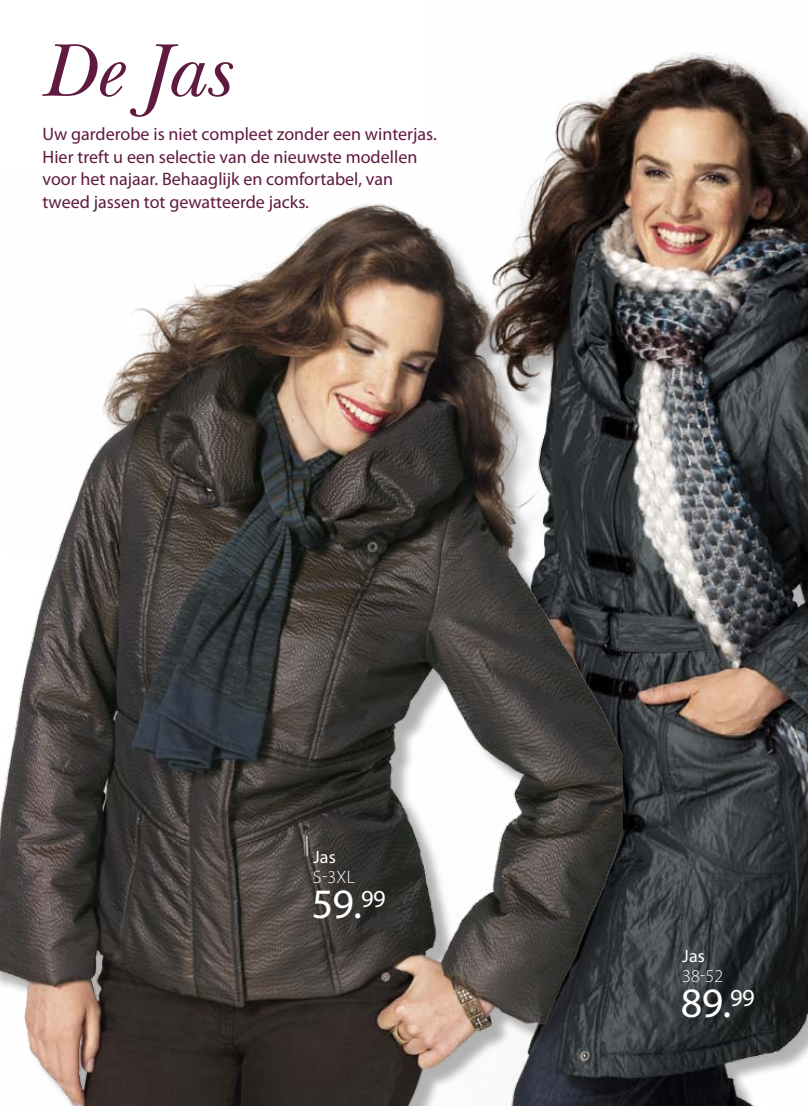
<style>
.page{position:relative;width:808px;height:1106px;background:#fff}
.page>*{position:absolute;margin:0;border:0;box-sizing:border-box;transform-origin:0 0}
.t1{font:italic 78px "New Baskerville Std";color:#5f1a40}
.t2{font:42px "Myriad Pro";color:#fff}
.t3{font:18px/22.5px "Myriad Pro";color:#5f1a40}
.t4{font:300 18px "Myriad Pro";letter-spacing:.005em;color:#fff}
.t5{font:18px "Myriad Pro";color:#fff}
</style>
<div class="page">
<img style="left:544px;top:52px;width:264px;height:1054px">
<div style="left:0;top:175px;width:636px;height:931px;background:#000;opacity:.3"></div>
<img style="left:0;top:171px;width:623px;height:935px">
<h1 class="t1" style="left:43px;top:25px;width:189px">De Jas</h1>
<p class="t3" style="left:43px;top:123px;width:396px">Uw garderobe is niet compleet zonder een winterjas.<br>Hier treft u een selectie van de nieuwste modellen voor het najaar. Behaaglijk en comfortabel, van tweed jassen tot gewatteerde jacks.</p>
<p class="t5" style="left:313px;top:846px;width:24px">Jas</p>
<p class="t4" style="left:313px;top:866px;width:43px">S-3XL</p>
<h2 class="t2" style="left:312px;top:878px;width:75px">59.<sup>99</sup></h2>
<p class="t5" style="left:682px;top:945px;width:24px">Jas</p>
<p class="t4" style="left:682px;top:964px;width:42px">38-52</p>
<h2 class="t2" style="left:681px;top:977px;width:75px">89.<sup>99</sup></h2>
</div>
